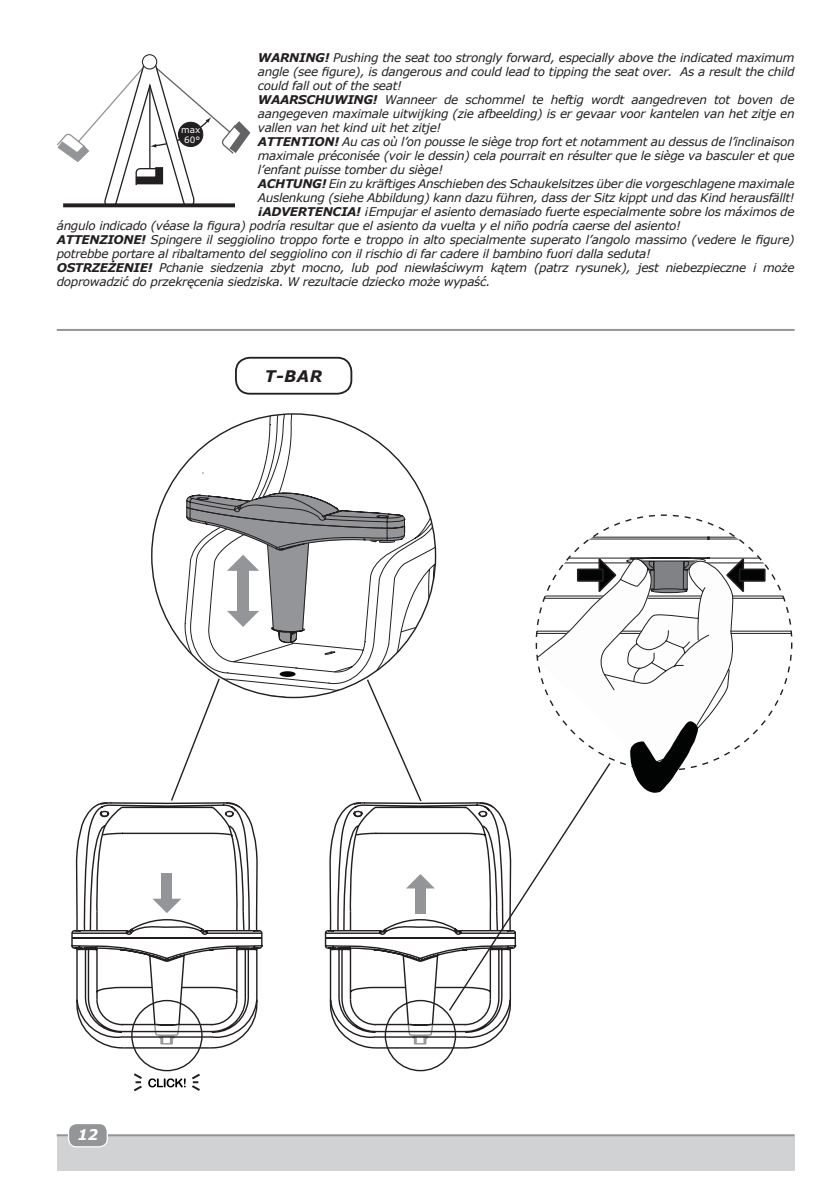
<style>
.page{position:relative;width:840px;height:1191px;background:#fff}
.page>*{position:absolute;margin:0;border:0;box-sizing:border-box;transform-origin:0 0}
.titel_-_assembly{font:italic 700 16px "Verdana";color:#231f20}
.page_number{font:italic 700 14.6px "Verdana";color:#fff}
.waarschuwingstekst{font:italic 12px/14px "Verdana";letter-spacing:-.025em;color:#231f20}
.t1{font:8.8px/10.6px "Verdana";color:#fff;text-align:center}
.s1{font-weight:700}
</style>
<div class="page">
<div style="left:57px;top:1135px;width:737px;height:35px;background:#d1d2d4"></div>
<hr style="left:57px;top:1134px;width:737px;height:2px;background:#939598">
<div style="left:68px;top:1123px;width:39px;height:23px;background:#939598;border-radius:8px"></div>
<div style="left:68px;top:1123px;width:40px;height:24px;border:1px solid #fff;border-radius:8px"></div>
<hr style="left:57px;top:329px;width:737px;height:2px;background:#939598">
<svg style="left:57px;top:61px;width:193px;height:142px"></svg>
<div style="left:178px;top:122px;width:25px;height:24px;background:#231f20;border-radius:50%"></div>
<div style="left:178px;top:122px;width:25px;height:25px;border:1px solid #231f20;border-radius:50%"></div>
<svg style="left:63px;top:203px;width:172px;height:4px"></svg>
<div style="left:142px;top:55px;width:15px;height:14px;background:#fff;border-radius:50%"></div>
<div style="left:142px;top:54px;width:15px;height:15px;border:1px solid #231f20;border-radius:50%"></div>
<svg style="left:75px;top:802px;width:183px;height:247px"></svg>
<svg style="left:152px;top:898px;width:29px;height:15px"></svg>
<div style="left:162px;top:873px;width:10px;height:29px;background:#939598"></div>
<svg style="left:328px;top:802px;width:183px;height:247px"></svg>
<svg style="left:405px;top:874px;width:29px;height:14px"></svg>
<div style="left:415px;top:885px;width:10px;height:28px;background:#939598"></div>
<svg style="left:537px;top:634px;width:196px;height:131px"></svg>
<svg style="left:536px;top:536px;width:255px;height:98px"></svg>
<div style="left:738px;top:568px;width:27px;height:14px;background:#030505;border:2px solid #231f20"></div>
<svg style="left:184px;top:414px;width:251px;height:204px"></svg>
<div style="left:235px;top:357px;width:117px;height:37px;border:2px solid #231f20;border-radius:14px"></div>
<div style="left:131px;top:1000px;width:71px;height:71px;border:1px solid #231f20;border-radius:50%"></div>
<div style="left:384px;top:1000px;width:72px;height:71px;border:1px solid #231f20;border-radius:50%"></div>
<svg style="left:447px;top:761px;width:164px;height:251px"></svg>
<svg style="left:170px;top:489px;width:252px;height:314px"></svg>
<svg style="left:134px;top:1071px;width:66px;height:21px"></svg>
<svg style="left:629px;top:720px;width:68px;height:73px"></svg>
<p class="waarschuwingstekst" style="left:258px;top:50px;width:538px;text-align:justify"><span class="s1">WARNING!</span> Pushing the seat too strongly forward, especially above the indicated maximum angle (see figure), is dangerous and could lead to tipping the seat over. As a result the child could fall out of the seat!</p>
<p class="waarschuwingstekst" style="left:258px;top:92px;width:538px;text-align:justify"><span class="s1">WAARSCHUWING!</span> Wanneer de schommel te heftig wordt aangedreven tot boven de aangegeven maximale uitwijking (zie afbeelding) is er gevaar voor kantelen van het zitje en vallen van het kind uit het zitje!</p>
<p class="waarschuwingstekst" style="left:258px;top:134px;width:538px;text-align:justify"><span class="s1">ATTENTION!</span> Au cas où l’on pousse le siège trop fort et notamment au dessus de l’inclinaison maximale préconisée (voir le dessin) cela pourrait en résulter que le siège va basculer et que l’enfant puisse tomber du siège!</p>
<p class="waarschuwingstekst" style="left:258px;top:176px;width:538px"><span class="s1">ACHTUNG!</span> Ein zu kräftiges Anschieben des Schaukelsitzes über die vorgeschlagene maximale<br>Auslenkung (siehe Abbildung) kann dazu führen, dass der Sitz kippt und das Kind herausfällt!</p>
<p class="waarschuwingstekst" style="left:57px;top:204px;width:739px;text-indent:201px"><span class="s1">¡ADVERTENCIA!</span> ¡Empujar el asiento demasiado fuerte especialmente sobre los máximos de ángulo indicado (véase la figura) podría resultar que el asiento da vuelta y el niño podría caerse del asiento!</p>
<p class="waarschuwingstekst" style="left:57px;top:232px;width:739px"><span class="s1">ATTENZIONE!</span> Spingere il seggiolino troppo forte e troppo in alto specialmente superato l’angolo massimo (vedere le figure) potrebbe portare al ribaltamento del seggiolino con il rischio di far cadere il bambino fuori dalla seduta!</p>
<p class="waarschuwingstekst" style="left:57px;top:260px;width:739px"><span class="s1">OSTRZEŻENIE!</span> Pchanie siedzenia zbyt mocno, lub pod niewłaściwym kątem (patrz rysunek), jest niebezpieczne i może doprowadzić do przekręcenia siedziska. W rezultacie dziecko może wypaść.</p>
<p class="t1" style="left:181px;top:124px;width:21px">max<br>60°</p>
<p class="titel_-_assembly" style="left:265px;top:365px;width:59px">T-BAR</p>
<p class="page_number" style="left:77px;top:1124px;width:22px">12</p>
</div>
